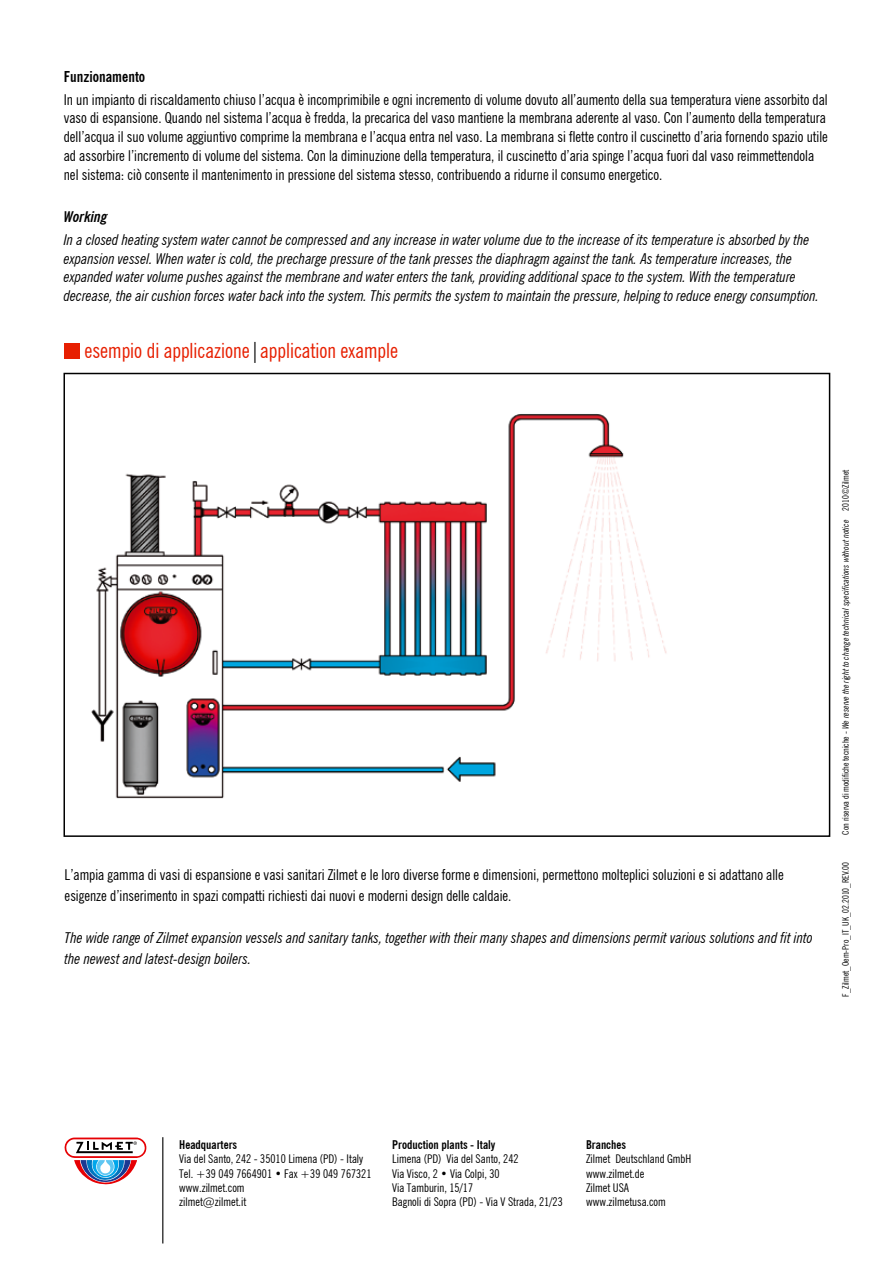
<style>
.page{position:relative;width:893px;height:1263px;background:#fff}
.page>*{position:absolute;margin:0;border:0;box-sizing:border-box;transform-origin:0 0}
.t1{font:condensed 21px "News Gothic BT";color:#e71f01}
.t2{font:condensed 15px/18.8px "News Gothic BT";color:#000}
.t3{font:italic condensed 15px/18.8px "News Gothic BT";color:#000}
.t4{font:700 condensed 15px "News Gothic BT";color:#000}
.t5{font:italic 700 condensed 15px "News Gothic BT";color:#000}
.t6{font:condensed 12px/14.4px "News Gothic BT";color:#000}
.t7{font:700 condensed 12px "News Gothic BT";color:#000}
.t8{font:italic condensed 9px "News Gothic BT";color:#000}
.t9{font:condensed 9px "News Gothic BT";color:#000}
.s1{color:#000}
.s2{font-style:normal}
</style>
<div class="page">
<svg style="left:64px;top:1137px;width:83px;height:47px"></svg>
<hr style="left:162px;top:1137px;width:1px;height:106px;background:#000">
<div style="left:64px;top:343px;width:15px;height:16px;background:#e71f01"></div>
<img style="left:91px;top:414px;width:576px;height:385px">
<div style="left:63px;top:373px;width:767px;height:464px;border:2px solid #000"></div>
<p class="t4" style="left:64px;top:67px;width:83px">Funzionamento</p>
<p class="t2" style="left:64px;top:90px;width:766px">In un impianto di riscaldamento chiuso l’acqua è incomprimibile e ogni incremento di volume dovuto all’aumento della sua temperatura viene assorbito dal vaso di espansione. Quando nel sistema l’acqua è fredda, la precarica del vaso mantiene la membrana aderente al vaso. Con l’aumento della temperatura dell’acqua il suo volume aggiuntivo comprime la membrana e l’acqua entra nel vaso. La membrana si flette contro il cuscinetto d’aria fornendo spazio utile ad assorbire l’incremento di volume del sistema. Con la diminuzione della temperatura, il cuscinetto d’aria spinge l’acqua fuori dal vaso reimmettendola nel sistema: ciò consente il mantenimento in pressione del sistema stesso, contribuendo a ridurne il consumo energetico.</p>
<p class="t5" style="left:64px;top:207px;width:45px">Working</p>
<p class="t3" style="left:64px;top:230px;width:757px">In a closed heating system water cannot be compressed and any increase in water volume due to the increase of its temperature is absorbed by the expansion vessel. When water is cold, the precharge pressure of the tank presses the diaphragm against the tank. As temperature increases, the expanded water volume pushes against the membrane and water enters the tank, providing additional space to the system. With the temperature decrease, the air cushion forces water back into the system. This permits the system to maintain the pressure, helping to reduce energy consumption.</p>
<h1 class="t1" style="left:84px;top:338px;width:315px">esempio di applicazione<span class="s1">|</span>application example</h1>
<p class="t2" style="left:65px;top:864px;width:721px;line-height:21px">L’ampia gamma di vasi di espansione e vasi sanitari Zilmet e le loro diverse forme e dimensioni, permettono molteplici soluzioni e si adattano alle esigenze d’inserimento in spazi compatti richiesti dai nuovi e moderni design delle caldaie.</p>
<p class="t3" style="left:65px;top:927px;width:750px;line-height:21px">The wide range of Zilmet expansion vessels and sanitary tanks, together with their many shapes and dimensions permit various solutions and fit into the newest and latest-design boilers.</p>
<p class="t8" style="left:840px;top:835px;width:366px;rotate:-90deg"><span class="s2">Con riserva di modifiche tecniche -</span> We reserve the right to change technical specifications without notice <span class="s2">2010©Zilmet</span></p>
<p class="t9" style="left:840px;top:997px;width:136px;rotate:-90deg">F_Zilmet_Oem-Pro_IT_UK_02.2010_REV.00</p>
<p class="t7" style="left:179px;top:1137px;width:59px">Headquarters</p>
<p class="t6" style="left:179px;top:1152px;width:194px">Via del Santo, 242 - 35010 Limena (PD) - Italy<br>Tel. +39 049 7664901 • Fax +39 049 767321 www.zilmet.com<br>zilmet@zilmet.it</p>
<p class="t7" style="left:392px;top:1137px;width:105px">Production plants - Italy</p>
<p class="t6" style="left:392px;top:1152px;width:172px">Limena (PD) Via del Santo, 242<br>Via Visco, 2 • Via Colpi, 30<br>Via Tamburin, 15/17<br>Bagnoli di Sopra (PD) - Via V Strada, 21/23</p>
<p class="t7" style="left:586px;top:1137px;width:41px">Branches</p>
<p class="t6" style="left:586px;top:1152px;width:107px">Zilmet Deutschland GmbH www.zilmet.de<br>Zilmet USA www.zilmetusa.com</p>
</div>
